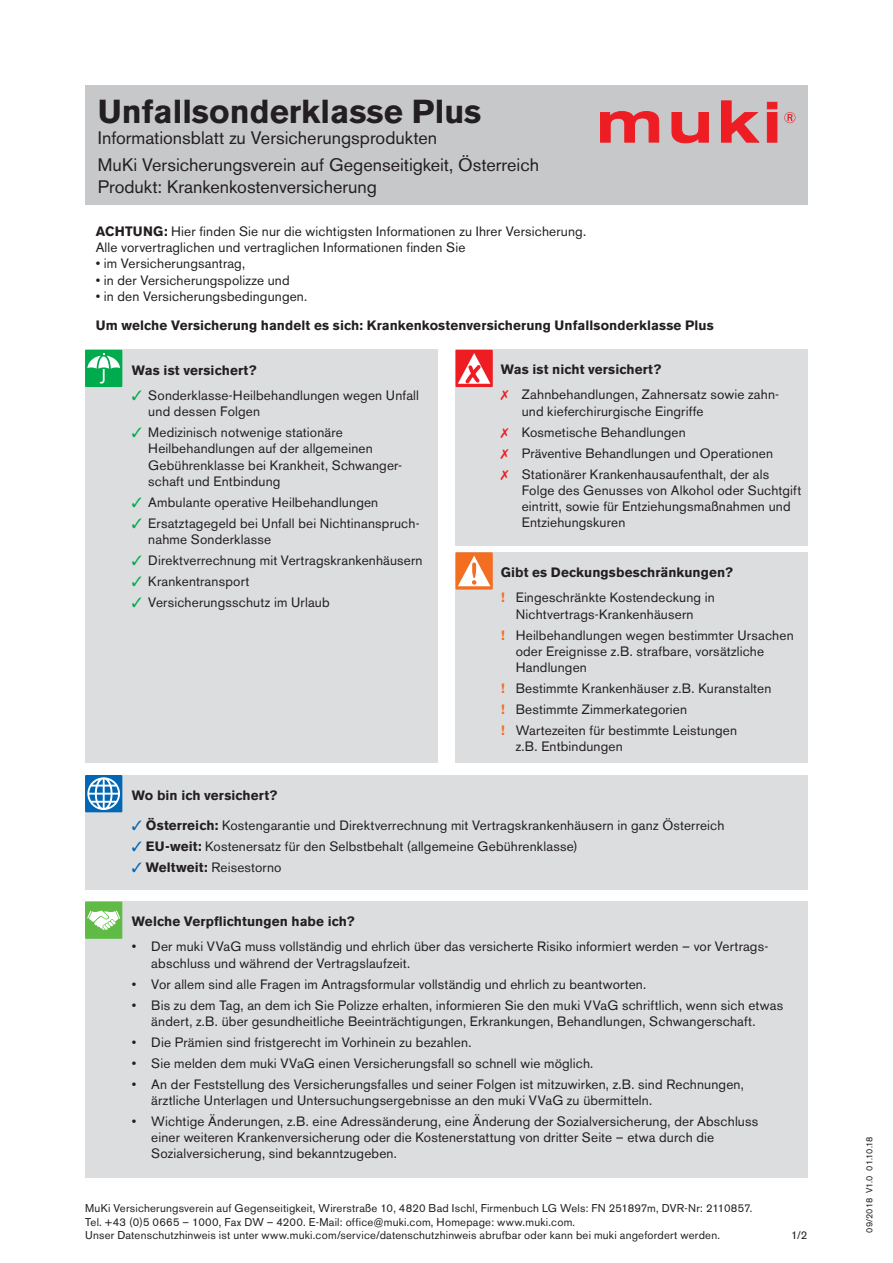
<style>
.page{position:relative;width:893px;height:1263px;background:#fff}
.page>*{position:absolute;margin:0;border:0;box-sizing:border-box;transform-origin:0 0}
.t1{font:700 33px "Akzidenz Grotesk BE";color:#231f20}
.t2{font:18px/27px "Akzidenz Grotesk BE";color:#231f20}
.t3{font:13.5px/16.2px "Akzidenz Grotesk BE";letter-spacing:.015em;color:#231f20}
.t4{font:700 13.5px/25.2px "Akzidenz Grotesk BE";letter-spacing:.01em;color:#231f20}
.t5{font:11.25px/13.5px "Akzidenz Grotesk BE";letter-spacing:.02em;color:#231f20}
.t6{font:9px "Akzidenz Grotesk BE";letter-spacing:-.01em;color:#231f20}
.s1{font-weight:700}
.s2{color:#00ab4d}
.s3{color:#f36e21}
.s4{font-weight:400}
.s5{font-weight:700;color:#f36e21}
.s6{color:#0166b3}
</style>
<div class="page">
<div style="left:85px;top:85px;width:723px;height:120px;background:#c7c8ca"></div>
<div style="left:85px;top:350px;width:352px;height:413px;background:#dcdddf"></div>
<div style="left:455px;top:350px;width:353px;height:196px;background:#dcdddf"></div>
<div style="left:455px;top:552px;width:353px;height:211px;background:#dcdddf"></div>
<div style="left:85px;top:901px;width:723px;height:277px;background:#dcdddf"></div>
<div style="left:85px;top:775px;width:723px;height:114px;background:#dcdddf"></div>
<div style="left:85px;top:350px;width:37px;height:37px;background:#00ab4d"></div>
<svg style="left:87px;top:353px;width:33px;height:31px"></svg>
<div style="left:455px;top:350px;width:38px;height:37px;background:#ee1d23"></div>
<svg style="left:458px;top:353px;width:32px;height:31px"></svg>
<div style="left:455px;top:552px;width:38px;height:38px;background:#f36e21"></div>
<svg style="left:458px;top:556px;width:32px;height:30px"></svg>
<div style="left:85px;top:775px;width:37px;height:37px;background:#0166b3"></div>
<svg style="left:87px;top:777px;width:33px;height:33px"></svg>
<div style="left:85px;top:901px;width:37px;height:38px;background:#60bb46"></div>
<svg style="left:87px;top:910px;width:33px;height:20px"></svg>
<svg style="left:600px;top:111px;width:60px;height:32px"></svg>
<svg style="left:671px;top:112px;width:38px;height:32px"></svg>
<svg style="left:721px;top:100px;width:39px;height:43px"></svg>
<svg style="left:766px;top:101px;width:12px;height:42px"></svg>
<svg style="left:784px;top:112px;width:11px;height:11px"></svg>
<h1 class="t1" style="left:98px;top:92px;width:385px">Unfallsonderklasse Plus</h1>
<h2 class="t2" style="left:98px;top:125px;width:443px">Informationsblatt zu Versicherungsprodukten<br>MuKi Versicherungsverein auf Gegenseitigkeit, Österreich</h2>
<h2 class="t2" style="left:98px;top:173px;width:281px">Produkt: Krankenkostenversicherung</h2>
<p class="t3" style="left:96px;top:223px;width:492px"><span class="s1">ACHTUNG:</span> Hier finden Sie nur die wichtigsten Informationen zu Ihrer Versicherung.<br>Alle vorvertraglichen und vertraglichen Informationen finden Sie</p>
<p class="t3" style="left:96px;top:256px;width:151px">• im Versicherungsantrag,</p>
<p class="t3" style="left:96px;top:272px;width:196px">• in der Versicherungspolizze und</p>
<p class="t3" style="left:96px;top:288px;width:213px">• in den Versicherungsbedingungen.</p>
<p class="t4" style="left:96px;top:312px;width:620px">Um welche Versicherung handelt es sich: Krankenkostenversicherung Unfallsonderklasse Plus</p>
<p class="t4" style="left:132px;top:358px;width:126px">Was ist versichert?</p>
<p class="t3" style="left:148px;top:387px;width:272px;text-indent:-16px"><span class="s2">✓</span> Sonderklasse-Heilbehandlungen wegen Unfall und dessen Folgen</p>
<p class="t3" style="left:148px;top:424px;width:255px;text-indent:-16px"><span class="s2">✓</span> Medizinisch notwenige stationäre Heilbehandlungen auf der allgemeinen Gebührenklasse bei Krankheit, Schwanger&shy;schaft und Entbindung</p>
<p class="t3" style="left:132px;top:494px;width:248px"><span class="s2">✓</span> Ambulante operative Heilbehandlungen</p>
<p class="t3" style="left:148px;top:515px;width:273px;text-indent:-16px"><span class="s2">✓</span> Ersatztagegeld bei Unfall bei Nichtinanspruch&shy;nahme Sonderklasse</p>
<p class="t3" style="left:132px;top:552px;width:292px"><span class="s2">✓</span> Direktverrechnung mit Vertragskrankenhäusern</p>
<p class="t3" style="left:132px;top:573px;width:119px"><span class="s2">✓</span> Krankentransport</p>
<p class="t3" style="left:132px;top:594px;width:199px"><span class="s2">✓</span> Versicherungsschutz im Urlaub</p>
<p class="t4" style="left:501px;top:357px;width:162px">Was ist nicht versichert?</p>
<p class="t3" style="left:522px;top:387px;width:259px">Zahnbehandlungen, Zahnersatz sowie zahn&shy;und kieferchirurgische Eingriffe</p>
<p class="t3" style="left:522px;top:421px;width:253px;line-height:21px">Kosmetische Behandlungen<br>Präventive Behandlungen und Operationen<br>Stationärer Krankenhausaufenthalt, der als</p>
<p class="t3" style="left:522px;top:482px;width:281px">Folge des Genusses von Alkohol oder Suchtgift eintritt, sowie für Entziehungsmaßnahmen und<br>Entziehungskuren</p>
<p class="t4" style="left:501px;top:560px;width:234px">Gibt es Deckungsbeschränkungen? <span class="s3">!</span> <span class="s4">Eingeschränkte Kostendeckung in</span></p>
<p class="t3" style="left:501px;top:603px;width:294px;line-height:21px;text-indent:15px">Nichtvertrags-Krankenhäusern<br><span class="s5">!</span> Heilbehandlungen wegen bestimmter Ursachen</p>
<p class="t3" style="left:516px;top:643px;width:250px">oder Ereignisse z.B. strafbare, vorsätzliche<br>Handlungen</p>
<p class="t3" style="left:501px;top:678px;width:272px;line-height:21px"><span class="s5">!</span> Bestimmte Krankenhäuser z.B. Kuranstalten <span class="s5">!</span> Bestimmte Zimmerkategorien<br><span class="s5">!</span> Wartezeiten für bestimmte Leistungen</p>
<p class="t3" style="left:516px;top:738px;width:109px">z.B. Entbindungen</p>
<p class="t4" style="left:132px;top:783px;width:147px">Wo bin ich versichert?</p>
<p class="t3" style="left:132px;top:817px;width:594px"><span class="s6">✓</span> <span class="s1">Österreich:</span> Kostengarantie und Direktverrechnung mit Vertragskrankenhäusern in ganz Österreich</p>
<p class="t3" style="left:132px;top:838px;width:448px"><span class="s6">✓</span> <span class="s1">EU-weit:</span> Kostenersatz für den Selbstbehalt (allgemeine Gebührenklasse)</p>
<p class="t3" style="left:132px;top:859px;width:151px"><span class="s6">✓</span> <span class="s1">Weltweit:</span> Reisestorno</p>
<p class="t4" style="left:132px;top:909px;width:224px">Welche Verpflichtungen habe ich?</p>
<p class="t3" style="left:151px;top:938px;width:618px;text-indent:-19px">• Der muki VVaG muss vollständig und ehrlich über das versicherte Risiko informiert werden – vor Vertrags&shy;abschluss und während der Vertragslaufzeit.</p>
<p class="t3" style="left:132px;top:976px;width:516px">• Vor allem sind alle Fragen im Antragsformular vollständig und ehrlich zu beantworten.</p>
<p class="t3" style="left:151px;top:997px;width:633px;text-indent:-19px">• Bis zu dem Tag, an dem ich Sie Polizze erhalten, informieren Sie den muki VVaG schriftlich, wenn sich etwas ändert, z.B. über gesundheitliche Beeinträchtigungen, Erkrankungen, Behandlungen, Schwangerschaft.</p>
<p class="t3" style="left:132px;top:1034px;width:341px">• Die Prämien sind fristgerecht im Vorhinein zu bezahlen.</p>
<p class="t3" style="left:132px;top:1055px;width:463px">• Sie melden dem muki VVaG einen Versicherungsfall so schnell wie möglich.</p>
<p class="t3" style="left:151px;top:1076px;width:594px;text-indent:-19px">• An der Feststellung des Versicherungsfalles und seiner Folgen ist mitzuwirken, z.B. sind Rechnungen, ärztliche Unterlagen und Untersuchungsergebnisse an den muki VVaG zu übermitteln.</p>
<p class="t3" style="left:151px;top:1113px;width:608px;text-indent:-19px">• Wichtige Änderungen, z.B. eine Adressänderung, eine Änderung der Sozialversicherung, der Abschluss einer weiteren Krankenversicherung oder die Kostenerstattung von dritter Seite – etwa durch die<br>Sozialversicherung, sind bekanntzugeben.</p>
<p class="t5" style="left:85px;top:1202px;width:669px">MuKi Versicherungsverein auf Gegenseitigkeit, Wirerstraße 10, 4820 Bad Ischl, Firmenbuch LG Wels: FN 251897m, DVR-Nr: 2110857.<br>Tel. +43 (0)5 0665 – 1000, Fax DW – 4200. E-Mail: office@muki.com, Homepage: www.muki.com.<br>Unser Datenschutzhinweis ist unter www.muki.com/service/datenschutzhinweis abrufbar oder kann bei muki angefordert werden.</p>
<p class="t5" style="left:791px;top:1229px;width:18px">1/2</p>
<p class="t6" style="left:864px;top:1233px;width:98px;rotate:-90deg">09/2018 V1.0 01.10.18</p>
</div>
